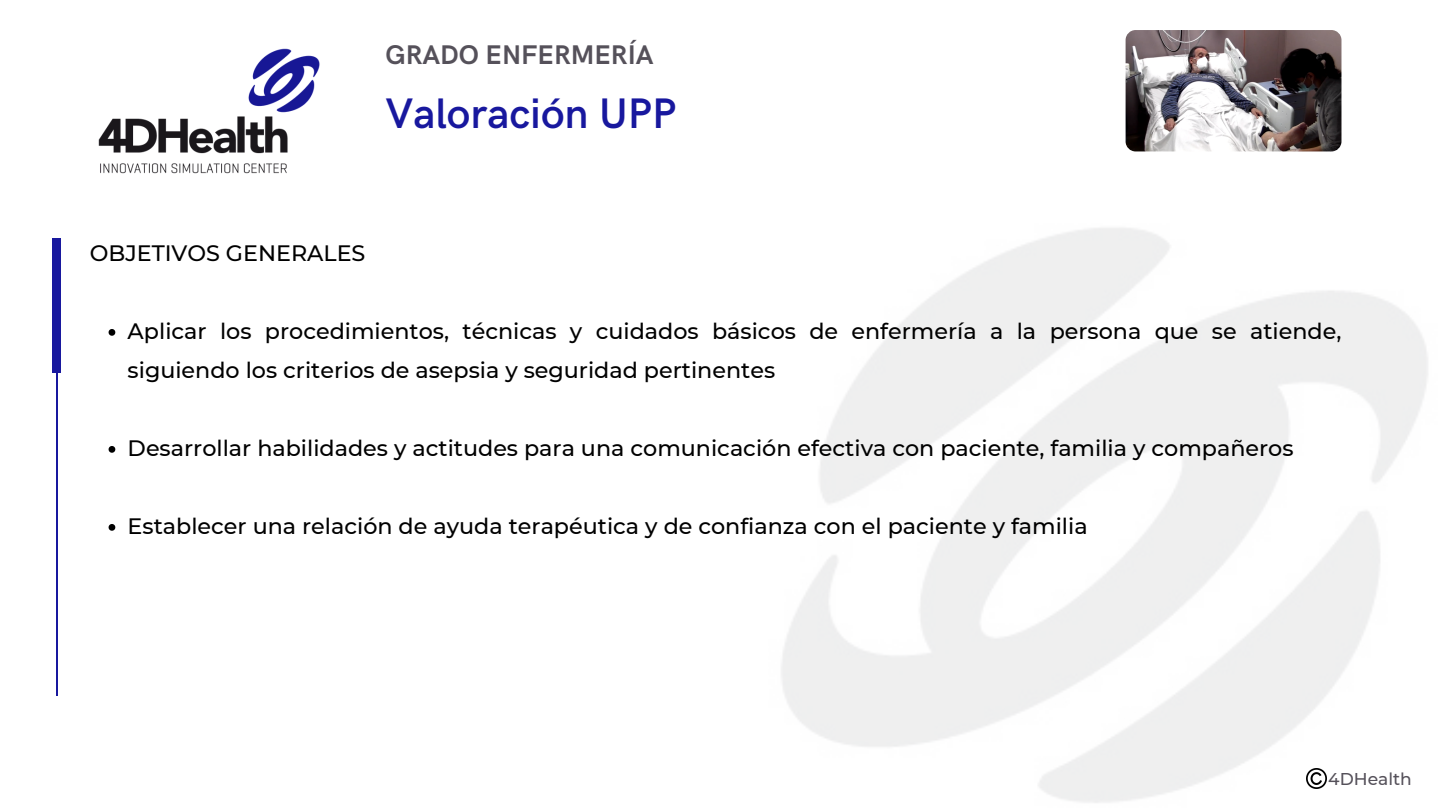
<style>
.page{position:relative;width:1440px;height:810px;background:#fff}
.page>*{position:absolute;margin:0;border:0;box-sizing:border-box;transform-origin:0 0}
.t1{font:600 42.8px "HK Grotesk";color:#18189e}
.t2{font:700 27.1px "HK Grotesk";color:#55515a}
.t3{font:500 22.3px/39px "Montserrat";color:#000}
.t4{font:500 17.1px "Montserrat";color:#55515a}
</style>
<div class="page">
<img style="left:98px;top:48px;width:222px;height:126px">
<img style="left:1126px;top:30px;width:215px;height:121px;border-radius:10px">
<img style="left:781px;top:228px;width:647px;height:575px">
<svg style="left:109px;top:329px;width:6px;height:7px"></svg>
<svg style="left:109px;top:446px;width:6px;height:7px"></svg>
<svg style="left:109px;top:524px;width:6px;height:7px"></svg>
<div style="left:52px;top:238px;width:9px;height:135px;background:#18189e"></div>
<hr style="left:56px;top:238px;width:1px;height:458px;background:#18189e">
<img style="left:1306px;top:769px;width:20px;height:20px">
<h2 class="t2" style="left:385px;top:40px;width:270px">GRADO ENFERMERÍA</h2>
<h1 class="t1" style="left:385px;top:90px;width:292px">Valoración UPP</h1>
<p class="t3" style="left:90px;top:233px;width:277px">OBJETIVOS GENERALES</p>
<p class="t3" style="left:128px;top:311px;width:1215px">Aplicar los procedimientos, técnicas y cuidados básicos de enfermería a la persona que se atiende, siguiendo los criterios de asepsia y seguridad pertinentes</p>
<p class="t3" style="left:128px;top:428px;width:1167px">Desarrollar habilidades y actitudes para una comunicación efectiva con paciente, familia y compañeros</p>
<h3 class="t3" style="left:128px;top:506px;width:962px">Establecer una relación de ayuda terapéutica y de confianza con el paciente y familia</h3>
<h4 class="t4" style="left:1328px;top:769px;width:85px">4DHealth</h4>
</div>
